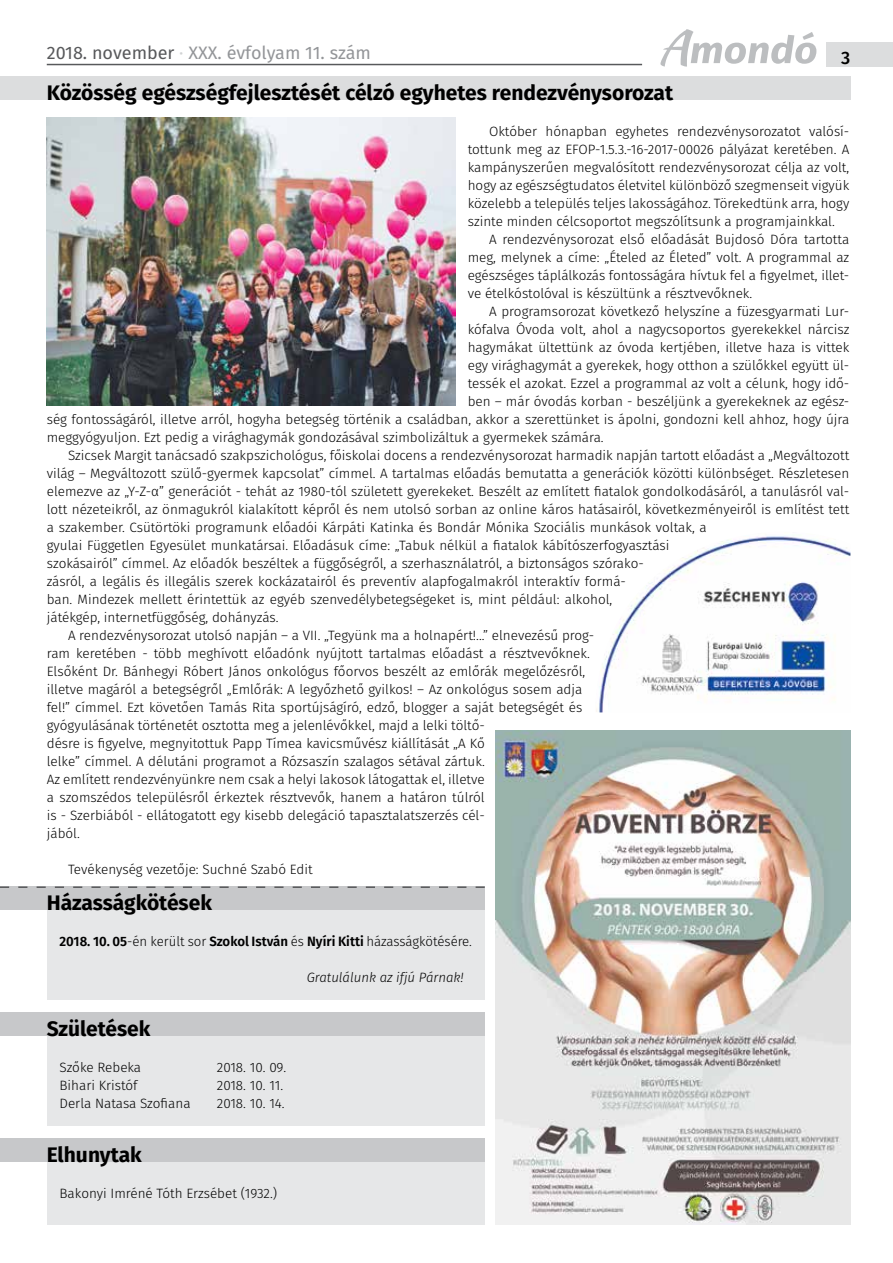
<style>
.page{position:relative;width:893px;height:1263px;background:#fff}
.page>*{position:absolute;margin:0;border:0;box-sizing:border-box;transform-origin:0 0}
.t1{font:700 21px "Fira Sans";color:#000}
.t2{font:18px "Fira Sans";color:#939598}
.t3{font:500 18px "Fira Sans";color:#000}
.t4{font:300 13.5px/18px "Fira Sans";color:#000;text-align:justify}
.t5{font:600 13.5px "Fira Sans";color:#000}
.t6{font:italic 300 13.5px "Fira Sans";color:#000}
.s1{color:#58595b}
.s2{color:#d1d3d4}
.s3{font-weight:300}
</style>
<div class="page">
<div style="left:827px;top:43px;width:66px;height:24px;background:#dcddde"></div>
<svg style="left:660px;top:29px;width:156px;height:38px"></svg>
<hr style="left:47px;top:64px;width:595px;height:1px;background:#58595b">
<div style="left:0;top:76px;width:850px;height:24px;background:#dcddde"></div>
<img style="left:47px;top:118px;width:408px;height:288px">
<img style="left:495px;top:731px;width:355px;height:494px">
<img style="left:596px;top:536px;width:254px;height:176px">
<div style="left:47px;top:1036px;width:438px;height:90px;background:#e6e7e8"></div>
<div style="left:47px;top:1162px;width:438px;height:63px;background:#e6e7e8"></div>
<div style="left:0;top:1012px;width:485px;height:24px;background:#c7c8ca"></div>
<div style="left:0;top:1138px;width:485px;height:24px;background:#c7c8ca"></div>
<div style="left:47px;top:910px;width:438px;height:90px;background:#e6e7e8"></div>
<div style="left:0;top:886px;width:485px;height:24px;background:#c7c8ca"></div>
<svg style="left:0;top:886px;width:485px;height:2px"></svg>
<h2 class="t2" style="left:47px;top:39px;width:326px"><span class="s1">2018. november</span> <span class="s2">·</span> XXX. évfolyam 11. szám</h2>
<h2 class="t3" style="left:841px;top:43px;width:11px">3</h2>
<h1 class="t1" style="left:47px;top:75px;width:628px">Közösség egészségfejlesztését célzó egyhetes rendezvénysorozat</h1>
<p class="t4" style="left:468px;top:122px;width:383px;text-indent:21px">Október hónapban egyhetes rendezvénysorozatot valósí&shy;tottunk meg az EFOP-1.5.3.-16-2017-00026 pályázat keretében. A kampányszerűen megvalósított rendezvénysorozat célja az volt, hogy az egészségtudatos életvitel különböző szegmenseit vigyük közelebb a település teljes lakosságához. Törekedtünk arra, hogy szinte minden célcsoportot megszólítsunk a programjainkkal.</p>
<p class="t4" style="left:468px;top:230px;width:383px;text-indent:21px">A rendezvénysorozat első előadását Bujdosó Dóra tartotta meg, melynek a címe: „Ételed az Életed” volt. A programmal az egészséges táplálkozás fontosságára hívtuk fel a figyelmet, illet&shy;ve ételkóstolóval is készültünk a résztvevőknek.</p>
<p class="t4" style="left:489px;top:302px;width:362px">A programsorozat következő helyszíne a füzesgyarmati Lur-</p>
<p class="t4" style="left:468px;top:320px;width:383px">kófalva Óvoda volt, ahol a nagycsoportos gyerekekkel nárcisz</p>
<p class="t4" style="left:468px;top:338px;width:383px">hagymákat ültettünk az óvoda kertjében, illetve haza is vittek</p>
<p class="t4" style="left:468px;top:356px;width:383px">egy virághagymát a gyerekek, hogy otthon a szülőkkel együtt ül-</p>
<p class="t4" style="left:468px;top:374px;width:383px">tessék el azokat. Ezzel a programmal az volt a célunk, hogy idő-</p>
<p class="t4" style="left:468px;top:392px;width:383px">ben – már óvodás korban - beszéljünk a gyerekeknek az egész-</p>
<p class="t4" style="left:47px;top:410px;width:804px">ség fontosságáról, illetve arról, hogyha betegség történik a családban, akkor a szerettünket is ápolni, gondozni kell ahhoz, hogy újra</p>
<p class="t4" style="left:47px;top:428px;width:558px">meggyógyuljon. Ezt pedig a virághagymák gondozásával szimbolizáltuk a gyermekek számára.</p>
<p class="t4" style="left:68px;top:446px;width:783px">Szicsek Margit tanácsadó szakpszichológus, főiskolai docens a rendezvénysorozat harmadik napján tartott előadást a „Megváltozott</p>
<p class="t4" style="left:47px;top:464px;width:804px">világ – Megváltozott szülő-gyermek kapcsolat” címmel. A tartalmas előadás bemutatta a generációk közötti különbséget. Részletesen</p>
<p class="t4" style="left:47px;top:482px;width:804px">elemezve az „Y-Z-α” generációt - tehát az 1980-tól született gyerekeket. Beszélt az említett fiatalok gondolkodásáról, a tanulásról val-</p>
<p class="t4" style="left:47px;top:500px;width:804px">lott nézeteikről, az önmagukról kialakított képről és nem utolsó sorban az online káros hatásairól, következményeiről is említést tett</p>
<p class="t4" style="left:47px;top:518px;width:662px">a szakember. Csütörtöki programunk előadói Kárpáti Katinka és Bondár Mónika Szociális munkások voltak, a</p>
<p class="t4" style="left:47px;top:536px;width:624px">gyulai Független Egyesület munkatársai. Előadásuk címe: „Tabuk nélkül a fiatalok kábítószerfogyasztási</p>
<p class="t4" style="left:47px;top:554px;width:598px">szokásairól” címmel. Az előadók beszéltek a függőségről, a szerhasználatról, a biztonságos szórako-</p>
<p class="t4" style="left:47px;top:572px;width:581px">zásról, a legális és illegális szerek kockázatairól és preventív alapfogalmakról interaktív formá-</p>
<p class="t4" style="left:47px;top:590px;width:567px">ban. Mindezek mellett érintettük az egyéb szenvedélybetegségeket is, mint például: alkohol,</p>
<p class="t4" style="left:47px;top:608px;width:233px">játékgép, internetfüggőség, dohányzás.</p>
<p class="t4" style="left:68px;top:626px;width:528px">A rendezvénysorozat utolsó napján – a VII. „Tegyünk ma a holnapért!...” elnevezésű prog-</p>
<p class="t4" style="left:47px;top:644px;width:545px">ram keretében - több meghívott előadónk nyújtott tartalmas előadást a résztvevőknek.</p>
<p class="t4" style="left:47px;top:662px;width:540px">Elsőként Dr. Bánhegyi Róbert János onkológus főorvos beszélt az emlőrák megelőzésről,</p>
<p class="t4" style="left:47px;top:680px;width:537px">illetve magáról a betegségről „Emlőrák: A legyőzhető gyilkos! – Az onkológus sosem adja</p>
<p class="t4" style="left:47px;top:698px;width:537px">fel!” címmel. Ezt követően Tamás Rita sportújságíró, edző, blogger a saját betegségét és</p>
<p class="t4" style="left:47px;top:716px;width:439px">gyógyulásának történetét osztotta meg a jelenlévőkkel, majd a lelki töltő-</p>
<p class="t4" style="left:47px;top:734px;width:439px">désre is figyelve, megnyitottuk Papp Tímea kavicsművész kiállítását „A Kő</p>
<p class="t4" style="left:47px;top:752px;width:439px">lelke” címmel. A délutáni programot a Rózsaszín szalagos sétával zártuk.</p>
<p class="t4" style="left:47px;top:770px;width:439px">Az említett rendezvényünkre nem csak a helyi lakosok látogattak el, illetve</p>
<p class="t4" style="left:47px;top:788px;width:439px">a szomszédos településről érkeztek résztvevők, hanem a határon túlról</p>
<p class="t4" style="left:47px;top:806px;width:439px">is - Szerbiából - ellátogatott egy kisebb delegáció tapasztalatszerzés cél-</p>
<p class="t4" style="left:47px;top:824px;width:35px">jából.</p>
<p class="t4" style="left:68px;top:860px;width:246px">Tevékenység vezetője: Suchné Szabó Edit</p>
<h1 class="t1" style="left:47px;top:885px;width:167px">Házasságkötések</h1>
<p class="t5" style="left:60px;top:930px;width:414px">2018. 10. 05<span class="s3">-én került sor</span> Szokol István <span class="s3">és</span> Nyíri Kitti <span class="s3">házasságkötésére.</span></p>
<p class="t6" style="left:307px;top:968px;width:158px">Gratulálunk az ifjú Párnak!</p>
<h1 class="t1" style="left:47px;top:1011px;width:105px">Születések</h1>
<p class="t4" style="left:60px;top:1058px;width:83px">Szőke Rebeka</p>
<p class="t4" style="left:217px;top:1058px;width:71px">2018. 10. 09.</p>
<p class="t4" style="left:60px;top:1076px;width:80px">Bihari Kristóf</p>
<p class="t4" style="left:217px;top:1076px;width:68px">2018. 10. 11.</p>
<p class="t4" style="left:60px;top:1094px;width:133px">Derla Natasa Szofiana</p>
<p class="t4" style="left:217px;top:1094px;width:69px">2018. 10. 14.</p>
<h1 class="t1" style="left:47px;top:1137px;width:97px">Elhunytak</h1>
<p class="t4" style="left:60px;top:1184px;width:219px">Bakonyi Imréné Tóth Erzsébet (1932.)</p>
</div>
